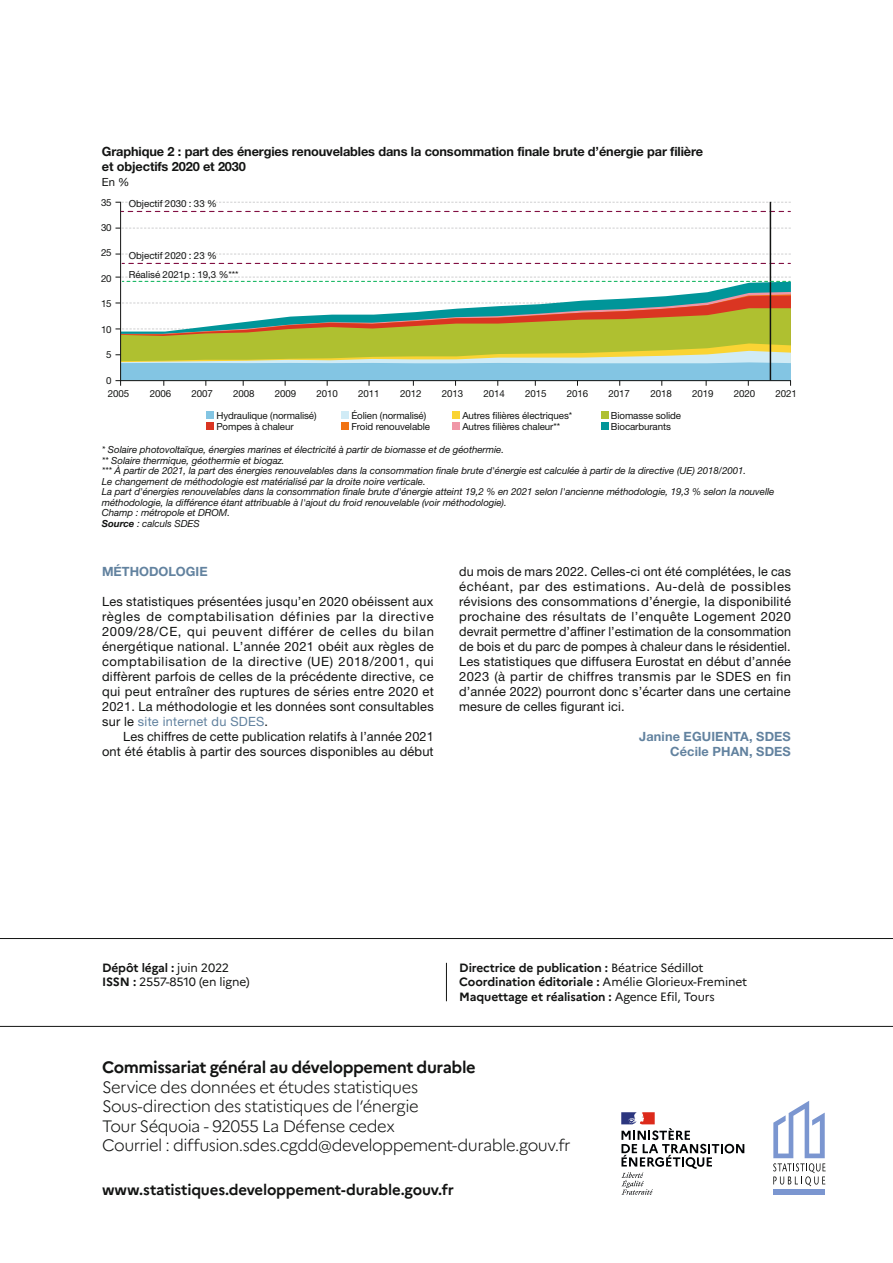
<style>
.page{position:relative;width:893px;height:1263px;background:#fff}
.page>*{position:absolute;margin:0;border:0;box-sizing:border-box;transform-origin:0 0}
.t1{font:300 16.5px/19.5px "Marianne";letter-spacing:-.03em;color:#131413}
.t2{font:700 16.5px "Marianne";letter-spacing:-.025em;color:#131413}
.t3{font:700 15px "Marianne";letter-spacing:-.015em;color:#131413}
.t4{font:12.75px/15px "Helvetica Neue LT Std";letter-spacing:.01em;color:#131413;text-align:justify}
.t5{font:700 12.75px/15px "Helvetica Neue LT Std";letter-spacing:-.01em;color:#131413}
.t6{font:700 12.75px/15px "Helvetica Neue LT Std";letter-spacing:.01em;color:#62829f;text-align:right}
.t7{font:700 12px/14.4px "Marianne";letter-spacing:-.01em;color:#131413}
.t8{font:12px/14.4px "Marianne";letter-spacing:-.01em;color:#131413}
.t9{font:11.25px "Helvetica Neue LT Std";color:#131413}
.t10{font:italic 9.75px/10.5px "Helvetica Neue LT Std";letter-spacing:-.005em;color:#131413}
.t11{font:9.75px/18px "Helvetica Neue LT Std";letter-spacing:-.01em;color:#131413}
.s1{font-weight:700}
.s2{color:#62829f}
.s3{font-weight:400}
</style>
<div class="page">
<svg style="left:121px;top:282px;width:670px;height:10px"></svg>
<svg style="left:121px;top:294px;width:670px;height:2px"></svg>
<svg style="left:121px;top:296px;width:670px;height:12px"></svg>
<svg style="left:121px;top:308px;width:670px;height:35px;fill:#afc030"></svg>
<hr style="left:0;top:938px;width:893px;height:1px;background:#131413">
<hr style="left:0;top:1026px;width:893px;height:1px;background:#131413">
<hr style="left:446px;top:963px;width:1px;height:38px;background:#131413">
<div style="left:773px;top:1189px;width:52px;height:5px;background:#7b96d0"></div>
<svg style="left:773px;top:1101px;width:53px;height:85px"></svg>
<svg style="left:115px;top:254px;width:676px;height:1px"></svg>
<svg style="left:115px;top:228px;width:676px;height:1px"></svg>
<svg style="left:115px;top:202px;width:676px;height:1px"></svg>
<hr style="left:120px;top:202px;width:1px;height:184px;background:#131413">
<svg style="left:115px;top:329px;width:675px;height:1px"></svg>
<svg style="left:115px;top:303px;width:675px;height:1px"></svg>
<svg style="left:115px;top:343px;width:676px;height:43px;background:#accaa4"></svg>
<div style="left:206px;top:411px;width:8px;height:8px;background:#83c5e3"></div>
<div style="left:341px;top:411px;width:8px;height:8px;background:#d0ebf6"></div>
<div style="left:452px;top:411px;width:8px;height:8px;background:#fad434"></div>
<div style="left:601px;top:411px;width:7px;height:8px;background:#afc030"></div>
<div style="left:206px;top:423px;width:8px;height:7px;background:#da3522"></div>
<div style="left:341px;top:423px;width:8px;height:7px;background:#f17313"></div>
<div style="left:452px;top:423px;width:8px;height:7px;background:#f096a7"></div>
<div style="left:601px;top:423px;width:7px;height:7px;background:#009599"></div>
<svg style="left:122px;top:263px;width:668px;height:1px"></svg>
<svg style="left:121px;top:211px;width:669px;height:1px"></svg>
<hr style="left:770px;top:202px;width:1px;height:178px;background:#131413">
<svg style="left:115px;top:277px;width:676px;height:5px"></svg>
<svg style="left:621px;top:1112px;width:123px;height:83px"></svg>
<p class="t5" style="left:102px;top:144px;width:603px">Graphique 2 : part des énergies renouvelables dans la consommation finale brute d’énergie par filière et objectifs 2020 et 2030</p>
<p class="t9" style="left:102px;top:176px;width:29px">En %</p>
<p class="t11" style="left:101px;top:193px;width:12px">35</p>
<p class="t11" style="left:101px;top:218px;width:12px">30</p>
<p class="t11" style="left:101px;top:244px;width:12px">25</p>
<p class="t11" style="left:101px;top:269px;width:12px">20</p>
<p class="t11" style="left:101px;top:295px;width:12px">15</p>
<p class="t11" style="left:101px;top:320px;width:12px">10</p>
<p class="t11" style="left:106px;top:346px;width:7px">5</p>
<p class="t11" style="left:106px;top:371px;width:7px">0</p>
<p class="t11" style="left:216px;top:406px;width:102px">Hydraulique (normalisé)</p>
<p class="t11" style="left:351px;top:406px;width:76px">Éolien (normalisé)</p>
<p class="t11" style="left:462px;top:406px;width:111px">Autres filières électriques*</p>
<p class="t11" style="left:611px;top:406px;width:72px">Biomasse solide</p>
<p class="t11" style="left:216px;top:418px;width:79px">Pompes à chaleur</p>
<p class="t11" style="left:351px;top:418px;width:80px">Froid renouvelable</p>
<p class="t11" style="left:462px;top:418px;width:99px">Autres filières chaleur**</p>
<p class="t11" style="left:611px;top:418px;width:62px">Biocarburants</p>
<p class="t11" style="left:129px;top:195px;width:90px">Objectif 2030 : 33 %</p>
<p class="t11" style="left:129px;top:247px;width:111px">Objectif 2020 : 23 %<br>Réalisé 2021p : 19,3 %***</p>
<p class="t11" style="left:108px;top:384px;width:23px">2005</p>
<p class="t11" style="left:150px;top:384px;width:23px">2006</p>
<p class="t11" style="left:191px;top:384px;width:23px">2007</p>
<p class="t11" style="left:233px;top:384px;width:23px">2008</p>
<p class="t11" style="left:275px;top:384px;width:23px">2009</p>
<p class="t11" style="left:317px;top:384px;width:23px">2010</p>
<p class="t11" style="left:358px;top:384px;width:23px">2011</p>
<p class="t11" style="left:400px;top:384px;width:23px">2012</p>
<p class="t11" style="left:442px;top:384px;width:23px">2013</p>
<p class="t11" style="left:483px;top:384px;width:23px">2014</p>
<p class="t11" style="left:525px;top:384px;width:23px">2015</p>
<p class="t11" style="left:567px;top:384px;width:23px">2016</p>
<p class="t11" style="left:609px;top:384px;width:23px">2017</p>
<p class="t11" style="left:650px;top:384px;width:23px">2018</p>
<p class="t11" style="left:692px;top:384px;width:23px">2019</p>
<p class="t11" style="left:734px;top:384px;width:23px">2020</p>
<p class="t11" style="left:775px;top:384px;width:23px">2021</p>
<p class="t10" style="left:102px;top:444px;width:674px">* Solaire photovoltaïque, énergies marines et électricité à partir de biomasse et de géothermie.<br>** Solaire thermique, géothermie et biogaz.<br>*** À partir de 2021, la part des énergies renouvelables dans la consommation finale brute d'énergie est calculée à partir de la directive (UE) 2018/2001.<br>Le changement de méthodologie est matérialisé par la droite noire verticale.<br>La part d'énergies renouvelables dans la consommation finale brute d'énergie atteint 19,2 % en 2021 selon l'ancienne méthodologie, 19,3 % selon la nouvelle méthodologie, la différence étant attribuable à l'ajout du froid renouvelable (voir méthodologie).<br>Champ : métropole et DROM.<br><span class="s1">Source</span> : calculs SDES</p>
<p class="t6" style="left:102px;top:564px;width:107px">MÉTHODOLOGIE</p>
<p class="t4" style="left:102px;top:594px;width:333px">Les statistiques présentées jusqu’en 2020 obéissent aux règles de comptabilisation définies par la directive 2009/28/CE, qui peuvent différer de celles du bilan énergétique national. L’année 2021 obéit aux règles de comptabilisation de la directive (UE) 2018/2001, qui diffèrent parfois de celles de la précédente directive, ce qui peut entraîner des ruptures de séries entre 2020 et 2021. La méthodologie et les données sont consultables sur le <span class="s2">site internet du SDES</span>.</p>
<p class="t4" style="left:102px;top:729px;width:333px;text-align:right">Les chiffres de cette publication relatifs à l’année 2021 ont été établis à partir des sources disponibles au début</p>
<p class="t4" style="left:459px;top:564px;width:333px">du mois de mars 2022. Celles-ci ont été complétées, le cas échéant, par des estimations. Au-delà de possibles révisions des consommations d’énergie, la disponibilité prochaine des résultats de l’enquête Logement 2020 devrait permettre d’affiner l’estimation de la consommation de bois et du parc de pompes à chaleur dans le résidentiel.<br>Les statistiques que diffusera Eurostat en début d’année 2023 (à partir de chiffres transmis par le SDES en fin d’année 2022) pourront donc s’écarter dans une certaine mesure de celles figurant ici.</p>
<p class="t6" style="left:639px;top:729px;width:153px">Janine EGUIENTA, SDES<br>Cécile PHAN, SDES</p>
<p class="t8" style="left:102px;top:959px;width:149px"><span class="s1">Dépôt légal :</span> juin 2022<br><span class="s1">ISSN :</span> 2557-8510 (en ligne)</p>
<p class="t7" style="left:459px;top:959px;width:290px">Directrice de publication : <span class="s3">Béatrice Sédillot<br></span>Coordination éditoriale : <span class="s3">Amélie Glorieux-Freminet<br></span>Maquettage et réalisation : <span class="s3">Agence Efil, Tours</span></p>
<p class="t2" style="left:102px;top:1055px;width:375px">Commissariat général au développement durable</p>
<p class="t1" style="left:102px;top:1076px;width:470px">Service des données et études statistiques<br>Sous-direction des statistiques de l’énergie<br>Tour Séquoia - 92055 La Défense cedex<br>Courriel : diffusion.sdes.cgdd@developpement-durable.gouv.fr</p>
<p class="t3" style="left:102px;top:1178px;width:353px">www.statistiques.developpement-durable.gouv.fr</p>
</div>
